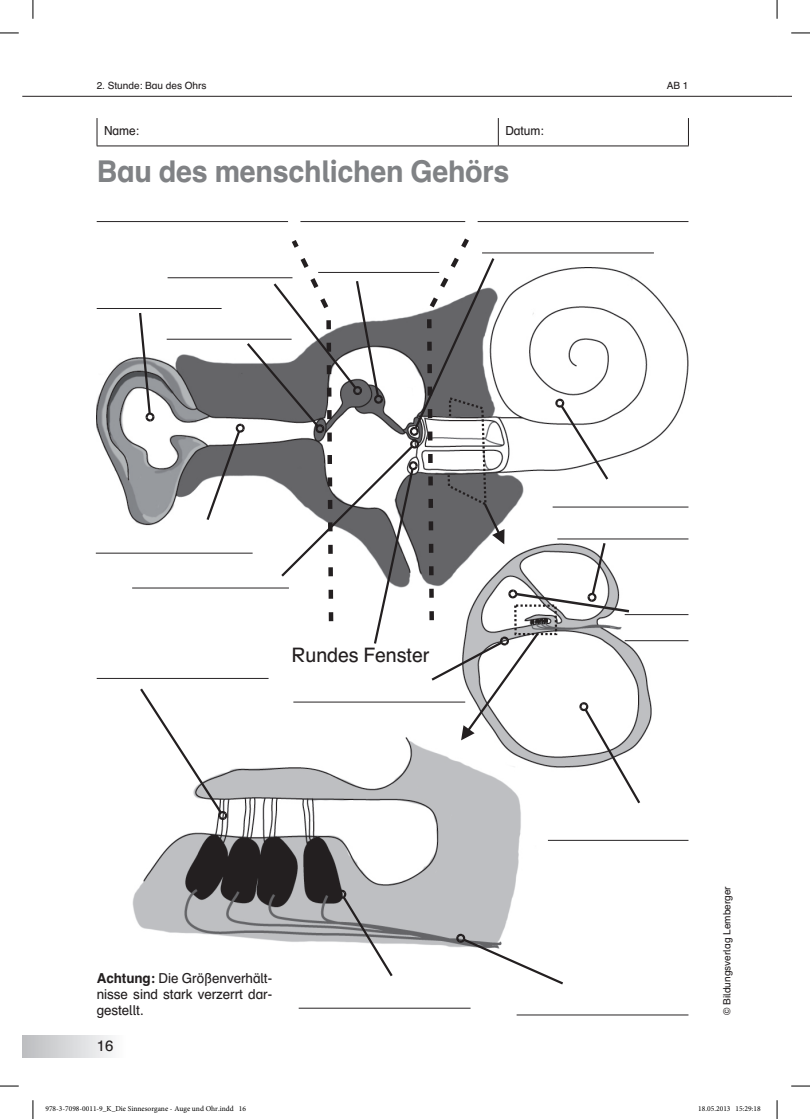
<style>
.page{position:relative;width:810px;height:1119px;background:#fff}
.page>*{position:absolute;margin:0;border:0;box-sizing:border-box;transform-origin:0 0}
.t1{font:700 30px "Auer Schulbuch";letter-spacing:-.01em;color:#808285;scale:.95 1}
.t2{font:20px "Auer Schulbuch";letter-spacing:-.005em;color:#231f20}
.t3{font:15px "Auer Schulbuch";color:#231f20}
.t4{font:13.75px/16.2px "Auer Schulbuch";letter-spacing:-.005em;color:#231f20;text-align:justify}
.t5{font:12.5px "Auer Schulbuch";letter-spacing:-.005em;color:#231f20;scale:.95 1}
.t6{font:10px "Auer Schulbuch";color:#231f20}
.t7{font:7.5px "Minion Pro";color:#000}
.s1{font-weight:700}
</style>
<div class="page">
<div style="left:22px;top:1035px;width:103px;height:21px;background:linear-gradient(to right,#bbbcbf,#fcfcfd)"></div>
<hr style="left:22px;top:96px;width:755px;height:1px;background:#231f20">
<svg style="left:777px;top:96px;width:14px;height:1px"></svg>
<svg style="left:97px;top:118px;width:1px;height:28px"></svg>
<svg style="left:498px;top:118px;width:1px;height:28px"></svg>
<svg style="left:688px;top:118px;width:1px;height:28px"></svg>
<hr style="left:97px;top:146px;width:401px;height:1px;background:#231f20">
<hr style="left:498px;top:146px;width:191px;height:1px;background:#231f20">
<img style="left:97px;top:281px;width:591px;height:666px">
<svg style="left:337px;top:889px;width:56px;height:87px"></svg>
<svg style="left:456px;top:933px;width:107px;height:51px"></svg>
<svg style="left:139px;top:238px;width:501px;height:581px"></svg>
<hr style="left:625px;top:640px;width:63px;height:1px;background:#262324">
<hr style="left:625px;top:614px;width:63px;height:1px;background:#262324">
<hr style="left:517px;top:1014px;width:171px;height:1px;background:#262324">
<hr style="left:299px;top:1007px;width:172px;height:1px;background:#262324">
<hr style="left:97px;top:678px;width:172px;height:1px;background:#262324">
<hr style="left:293px;top:701px;width:172px;height:1px;background:#262324">
<hr style="left:548px;top:840px;width:140px;height:1px;background:#262324">
<hr style="left:557px;top:538px;width:131px;height:1px;background:#262324">
<hr style="left:553px;top:506px;width:135px;height:1px;background:#262324">
<hr style="left:482px;top:253px;width:172px;height:1px;background:#262324">
<hr style="left:318px;top:272px;width:121px;height:1px;background:#262324">
<hr style="left:168px;top:277px;width:124px;height:1px;background:#262324">
<hr style="left:167px;top:339px;width:125px;height:1px;background:#262324">
<hr style="left:97px;top:308px;width:125px;height:1px;background:#262324">
<hr style="left:96px;top:553px;width:157px;height:1px;background:#262324">
<hr style="left:132px;top:587px;width:157px;height:1px;background:#262324">
<hr style="left:97px;top:221px;width:191px;height:1px;background:#262324">
<hr style="left:478px;top:221px;width:210px;height:1px;background:#262324">
<hr style="left:300px;top:221px;width:165px;height:1px;background:#262324">
<svg style="left:0;top:32px;width:19px;height:2px"></svg>
<svg style="left:791px;top:32px;width:19px;height:2px"></svg>
<svg style="left:0;top:1085px;width:19px;height:1px"></svg>
<svg style="left:791px;top:1085px;width:19px;height:1px"></svg>
<svg style="left:32px;top:0;width:2px;height:19px"></svg>
<svg style="left:32px;top:1100px;width:2px;height:18px"></svg>
<svg style="left:776px;top:0;width:2px;height:19px"></svg>
<svg style="left:776px;top:1100px;width:2px;height:18px"></svg>
<h3 class="t6" style="left:97px;top:79px;width:111px">2. Stunde: Bau des Ohrs</h3>
<h3 class="t6" style="left:667px;top:79px;width:23px">AB 1</h3>
<h3 class="t5" style="left:104px;top:123px;width:38px">Name:</h3>
<h3 class="t5" style="left:505px;top:123px;width:42px">Datum:</h3>
<h1 class="t1" style="left:97px;top:152px;width:436px">Bau des menschlichen Gehörs</h1>
<h2 class="t2" style="left:292px;top:642px;width:139px">Rundes Fenster</h2>
<h3 class="t4" style="left:97px;top:969px;width:177px"><span class="s1">Achtung:</span> Die Größenverhält&shy;nisse sind stark verzerrt dar&shy;gestellt.</h3>
<h3 class="t3" style="left:97px;top:1036px;width:18px">16</h3>
<h3 class="t6" style="left:721px;top:1014px;width:130px;rotate:-90deg">© Bildungsverlag Lemberger</h3>
<p class="t7" style="left:45px;top:1103px;width:202px">978-3-7098-0011-9_K_Die Sinnesorgane - Auge und Ohr.indd 16</p>
<p class="t7" style="left:698px;top:1103px;width:64px">18.05.2013 15:29:18</p>
</div>
